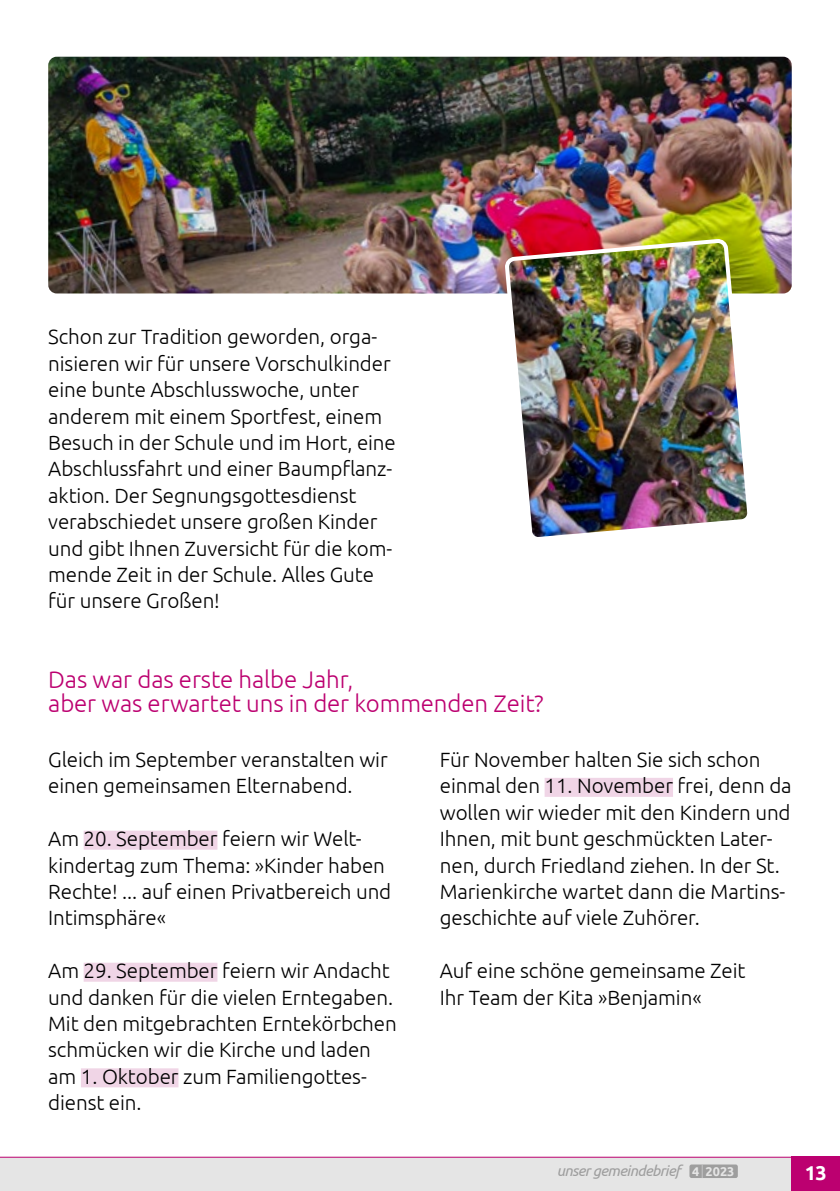
<style>
.page{position:relative;width:840px;height:1191px;background:#fff}
.page>*{position:absolute;margin:0;border:0;box-sizing:border-box;transform-origin:0 0}
.Inhaltstitel_II{font:300 24px/24px "Ubuntu";letter-spacing:-.005em;color:#bc0070}
.Normaltext{font:300 20.6px/26.4px "Ubuntu";letter-spacing:-.005em;color:#000}
.t1{font:700 20px "Ubuntu";color:#fff}
.t2{font:italic 15px "Ubuntu";letter-spacing:-.04em;color:#9e9e9e}
.t3{font:700 12.6px "Ubuntu";color:#e5e5e5}
.s1{font-weight:700;font-style:normal;font-size:12.6px;color:#e5e5e5}
</style>
<div class="page">
<div style="left:84px;top:830px;width:133px;height:19px;background:#f0d5e6"></div>
<div style="left:84px;top:962px;width:133px;height:19px;background:#f0d5e6"></div>
<div style="left:81px;top:1068px;width:97px;height:19px;background:#f0d5e6"></div>
<div style="left:544px;top:778px;width:128px;height:19px;background:#f0d5e6"></div>
<img style="left:48px;top:57px;width:743px;height:236px">
<img style="left:506px;top:240px;width:244px;height:297px">
<div style="left:0;top:1157px;width:839px;height:34px;background:#e5e5e5"></div>
<div style="left:791px;top:1157px;width:48px;height:34px;background:#bc0070"></div>
<hr style="left:0;top:1156px;width:839px;height:1px;background:#bc0070">
<div style="left:689px;top:1164px;width:48px;height:14px;background:#9e9e9e;border-radius:2px"></div>
<svg style="left:701px;top:1164px;width:1px;height:14px"></svg>
<p class="Normaltext" style="left:48px;top:323px;width:349px">Schon zur Tradition geworden, orga&shy;nisieren wir für unsere Vorschulkinder eine bunte Abschlusswoche, unter anderem mit einem Sportfest, einem Besuch in der Schule und im Hort, eine Abschlussfahrt und einer Baumpflanz&shy;aktion. Der Segnungsgottesdienst verabschiedet unsere großen Kinder und gibt Ihnen Zuversicht für die kom&shy;mende Zeit in der Schule. Alles Gute für unsere Großen!</p>
<p class="Inhaltstitel_II" style="left:48px;top:666px;width:496px">Das war das erste halbe Jahr,<br>aber was erwartet uns in der kommenden Zeit?</p>
<p class="Normaltext" style="left:48px;top:746px;width:341px">Gleich im September veranstalten wir einen gemeinsamen Elternabend.</p>
<p class="Normaltext" style="left:48px;top:825px;width:344px">Am 20. September feiern wir Welt&shy;kindertag zum Thema: »Kinder haben<br>Rechte! ... auf einen Privatbereich und<br>Intimsphäre«</p>
<p class="Normaltext" style="left:48px;top:957px;width:350px">Am 29. September feiern wir Andacht und danken für die vielen Erntegaben.<br>Mit den mitgebrachten Erntekörbchen schmücken wir die Kirche und laden am 1. Oktober zum Familiengottes&shy;dienst ein.</p>
<p class="Normaltext" style="left:439px;top:746px;width:353px">Für November halten Sie sich schon einmal den 11. November frei, denn da wollen wir wieder mit den Kindern und Ihnen, mit bunt geschmückten Later&shy;nen, durch Friedland ziehen. In der St.<br>Marienkirche wartet dann die Martins&shy;geschichte auf viele Zuhörer.</p>
<p class="Normaltext" style="left:439px;top:957px;width:307px">Auf eine schöne gemeinsame Zeit<br>Ihr Team der Kita »Benjamin«</p>
<p class="t2" style="left:556px;top:1161px;width:179px">unser gemeindebrief <span class="s1">4 2023</span></p>
<p class="t1" style="left:804px;top:1160px;width:23px">13</p>
<p class="t3" style="left:691px;top:1163px;width:9px">1</p>
<p class="t3" style="left:719px;top:1163px;width:16px">19</p>
</div>
